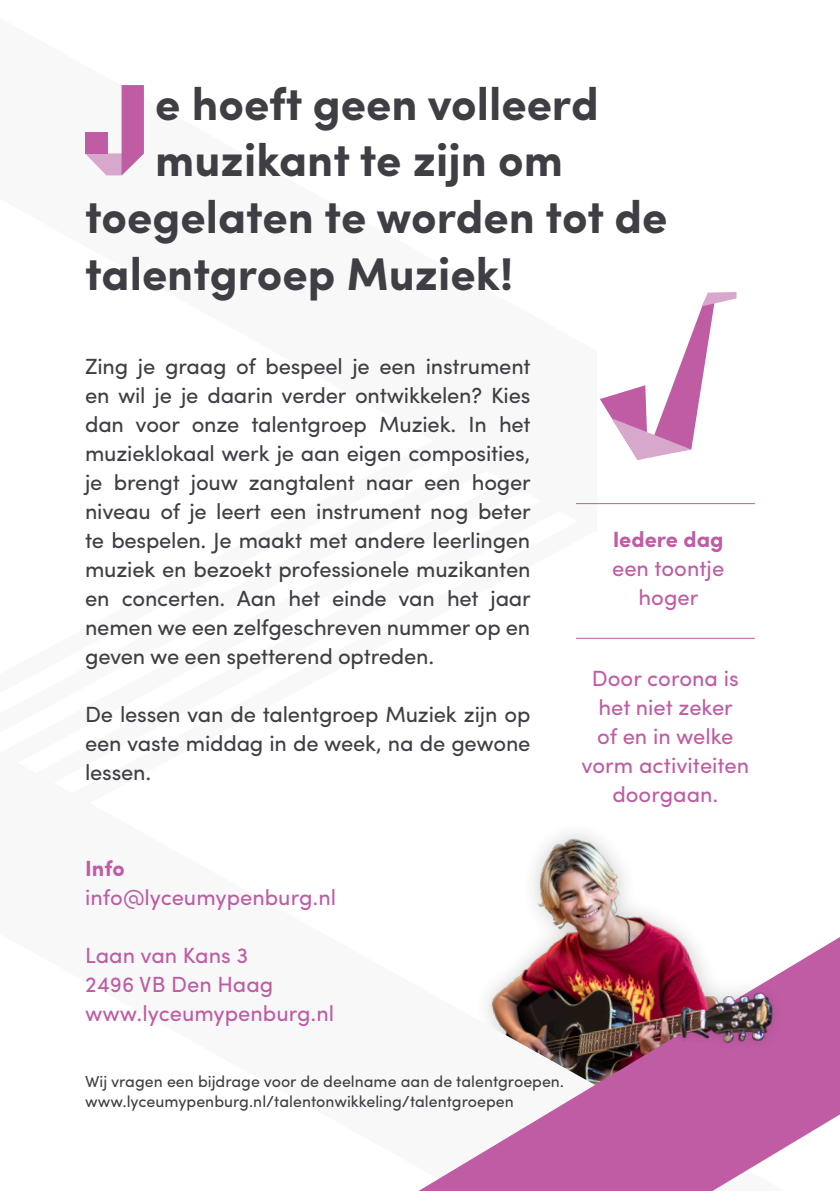
<style>
.page{position:relative;width:840px;height:1191px;background:#fff}
.page>*{position:absolute;margin:0;border:0;box-sizing:border-box;transform-origin:0 0}
.t1{font:700 46px "Sofia Pro";color:#3f3e44}
.t2{font:22px/29px "Sofia Pro";letter-spacing:-.01em;color:#3f3e44;text-align:justify}
.t3{font:22px/29px "Sofia Pro";color:#bf5ca4;text-align:center}
.t4{font:700 22px "Sofia Pro";color:#bf5ca4}
.t5{font:16px/20px "Sofia Pro";color:#3f3e44}
</style>
<div class="page">
<img style="left:533px;top:833px;width:153px;height:105px">
<hr style="left:575px;top:503px;width:179px;height:1px;background:#bf5ca4">
<hr style="left:575px;top:638px;width:179px;height:1px;background:#bf5ca4">
<svg style="left:418px;top:938px;width:421px;height:253px"></svg>
<svg style="left:85px;top:85px;width:59px;height:90px"></svg>
<svg style="left:600px;top:292px;width:136px;height:168px"></svg>
<img style="left:675px;top:937px;width:164px;height:132px">
<p class="t1" style="left:155px;top:68px;width:444px">e hoeft geen volleerd</p>
<p class="t1" style="left:155px;top:125px;width:409px">muzikant te zijn om</p>
<p class="t1" style="left:85px;top:182px;width:583px">toegelaten te worden tot de</p>
<p class="t1" style="left:85px;top:239px;width:429px">talentgroep Muziek!</p>
<p class="t2" style="left:85px;top:350px;width:447px">Zing je graag of bespeel je een instrument en wil je je daarin verder ontwikkelen? Kies dan voor onze talentgroep Muziek. In het muzieklokaal werk je aan eigen composities, je brengt jouw zangtalent naar een hoger niveau of je leert een instrument nog beter te bespelen. Je maakt met andere leerlingen muziek en bezoekt professionele muzikanten en concerten. Aan het einde van het jaar nemen we een zelfgeschreven nummer op en geven we een spetterend optreden.</p>
<p class="t2" style="left:85px;top:698px;width:446px">De lessen van de talentgroep Muziek zijn op een vaste middag in de week, na de gewone lessen.</p>
<p class="t4" style="left:612px;top:522px;width:112px">Iedere dag</p>
<p class="t3" style="left:611px;top:552px;width:114px">een toontje</p>
<p class="t3" style="left:638px;top:581px;width:61px">hoger</p>
<p class="t3" style="left:581px;top:662px;width:169px">Door corona is het niet zeker<br>of en in welke vorm activiteiten doorgaan.</p>
<p class="t4" style="left:85px;top:851px;width:41px">Info</p>
<p class="t3" style="left:85px;top:881px;width:252px">info@lyceumypenburg.nl</p>
<p class="t3" style="left:85px;top:939px;width:164px">Laan van Kans 3</p>
<p class="t3" style="left:85px;top:968px;width:189px">2496 VB Den Haag</p>
<p class="t3" style="left:85px;top:997px;width:250px">www.lyceumypenburg.nl</p>
<p class="t5" style="left:85px;top:1070px;width:480px">Wij vragen een bijdrage voor de deelname aan de talentgroepen. www.lyceumypenburg.nl/talentonwikkeling/talentgroepen</p>
</div>
